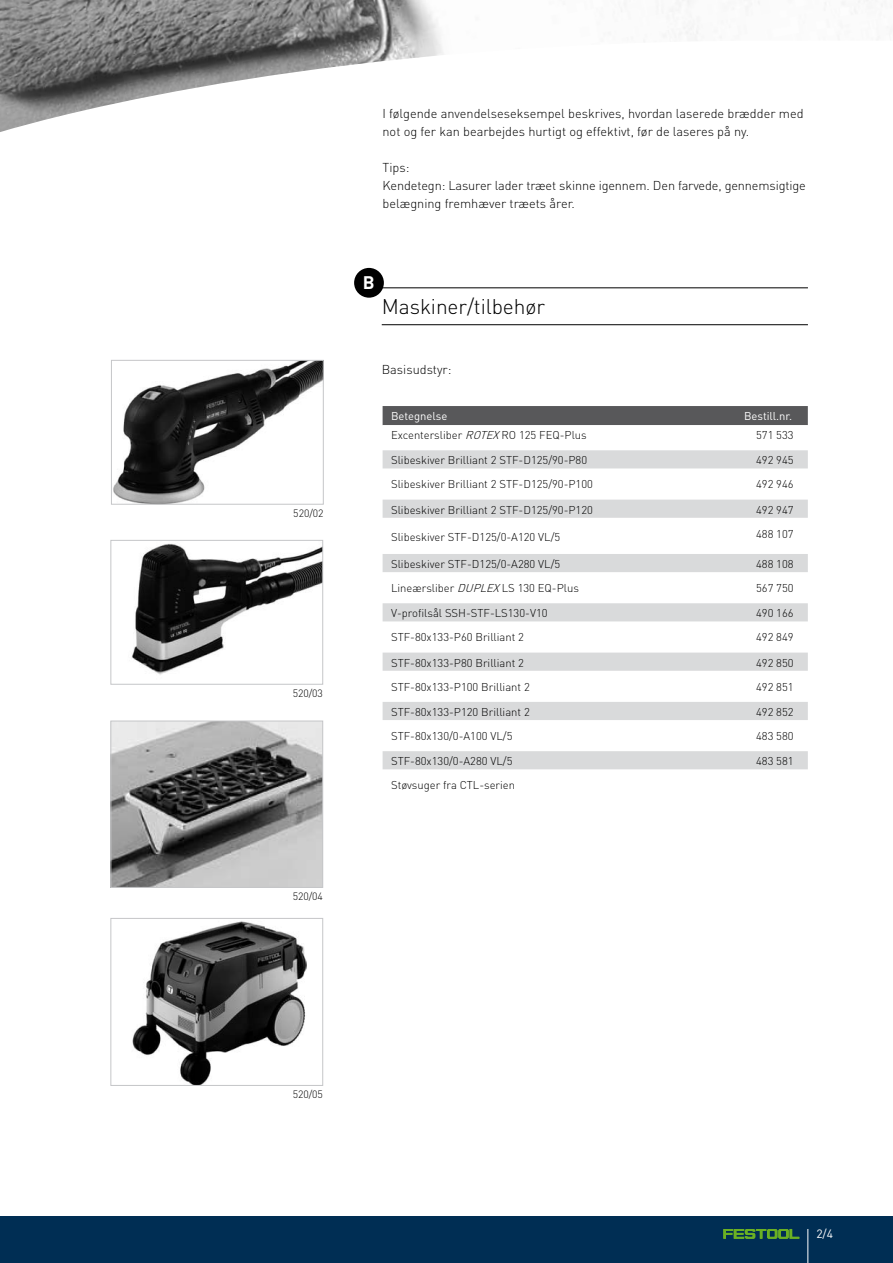
<style>
.page{position:relative;width:893px;height:1263px;background:#fff}
.page>*{position:absolute;margin:0;border:0;box-sizing:border-box;transform-origin:0 0}
.t1{font:300 21px "DIN Pro";letter-spacing:-.005em;color:#000}
.t2{font:700 18px "DIN Pro";color:#fff}
.t3{font:300 12.75px/18px "DIN Pro";color:#000}
.t4{font:12px "DIN Pro";color:#fff}
.t5{font:300 11.25px "DIN Pro";color:#000}
.t6{font:11.25px "DIN Pro";color:#fff}
.t7{font:300 10.5px "DIN Pro";letter-spacing:-.005em;color:#000}
.s1{font-style:italic}
</style>
<div class="page">
<div style="left:0;top:1216px;width:893px;height:47px;background:#002e54"></div>
<svg style="left:723px;top:1229px;width:76px;height:10px"></svg>
<hr style="left:807px;top:1229px;width:1px;height:34px;background:#fff">
<img style="left:0;top:0;width:883px;height:132px">
<div style="left:383px;top:406px;width:425px;height:19px;background:#58585a"></div>
<div style="left:383px;top:450px;width:425px;height:18px;background:#d9dadb"></div>
<div style="left:383px;top:500px;width:425px;height:18px;background:#d9dadb"></div>
<div style="left:383px;top:554px;width:425px;height:18px;background:#d9dadb"></div>
<div style="left:383px;top:603px;width:425px;height:18px;background:#d9dadb"></div>
<div style="left:383px;top:653px;width:425px;height:18px;background:#d9dadb"></div>
<div style="left:383px;top:702px;width:425px;height:18px;background:#d9dadb"></div>
<div style="left:383px;top:751px;width:425px;height:18px;background:#d9dadb"></div>
<div style="left:354px;top:268px;width:30px;height:30px;background:#000;border-radius:50%"></div>
<hr style="left:382px;top:287px;width:426px;height:1px;background:#000">
<hr style="left:382px;top:324px;width:426px;height:1px;background:#000">
<img style="left:113px;top:362px;width:209px;height:140px">
<div style="left:111px;top:360px;width:213px;height:144px;border:1px solid #c5c6c8"></div>
<img style="left:132px;top:921px;width:175px;height:163px">
<div style="left:111px;top:918px;width:212px;height:168px;border:1px solid #c5c6c8"></div>
<img style="left:113px;top:723px;width:208px;height:163px">
<div style="left:111px;top:721px;width:212px;height:167px;border:1px solid #c5c6c8"></div>
<img style="left:131px;top:543px;width:190px;height:132px">
<div style="left:111px;top:540px;width:212px;height:144px;border:1px solid #c5c6c8"></div>
<p class="t7" style="left:293px;top:506px;width:32px">520/02</p>
<p class="t7" style="left:293px;top:686px;width:32px">520/03</p>
<p class="t7" style="left:293px;top:889px;width:32px">520/04</p>
<p class="t3" style="left:382px;top:104px;width:423px">I følgende anvendelseseksempel beskrives, hvordan laserede brædder med not og fer kan bearbejdes hurtigt og effektivt, før de laseres på ny.</p>
<p class="t3" style="left:382px;top:158px;width:425px">Tips:<br>Kendetegn: Lasurer lader træet skinne igennem. Den farvede, gennemsigtige belægning fremhæver træets årer.</p>
<h2 class="t2" style="left:363px;top:270px;width:13px">B</h2>
<h1 class="t1" style="left:382px;top:292px;width:165px">Maskiner/tilbehør</h1>
<p class="t3" style="left:382px;top:360px;width:71px">Basisudstyr:</p>
<p class="t6" style="left:391px;top:408px;width:58px">Betegnelse</p>
<p class="t6" style="left:744px;top:408px;width:49px">Bestill.nr.</p>
<p class="t5" style="left:391px;top:427px;width:197px">Excentersliber <span class="s1">ROTEX</span>RO 125 FEQ-Plus</p>
<p class="t5" style="left:756px;top:427px;width:39px">571 533</p>
<p class="t5" style="left:391px;top:452px;width:198px">Slibeskiver Brilliant 2 STF-D125/90-P80</p>
<p class="t5" style="left:756px;top:452px;width:39px">492 945</p>
<p class="t5" style="left:391px;top:477px;width:203px">Slibeskiver Brilliant 2 STF-D125/90-P100</p>
<p class="t5" style="left:756px;top:477px;width:39px">492 946</p>
<p class="t5" style="left:391px;top:502px;width:203px">Slibeskiver Brilliant 2 STF-D125/90-P120</p>
<p class="t5" style="left:756px;top:502px;width:39px">492 947</p>
<p class="t5" style="left:391px;top:529px;width:171px">Slibeskiver STF-D125/0-A120 VL/5</p>
<p class="t5" style="left:756px;top:526px;width:39px">488 107</p>
<p class="t5" style="left:391px;top:556px;width:171px">Slibeskiver STF-D125/0-A280 VL/5</p>
<p class="t5" style="left:756px;top:556px;width:39px">488 108</p>
<p class="t5" style="left:391px;top:580px;width:189px">Lineærsliber <span class="s1">DUPLEX</span>LS 130 EQ-Plus</p>
<p class="t5" style="left:756px;top:580px;width:39px">567 750</p>
<p class="t5" style="left:391px;top:605px;width:158px">V-profilsål SSH-STF-LS130-V10</p>
<p class="t5" style="left:756px;top:605px;width:39px">490 166</p>
<p class="t5" style="left:391px;top:630px;width:134px">STF-80x133-P60 Brilliant 2</p>
<p class="t5" style="left:756px;top:630px;width:39px">492 849</p>
<p class="t5" style="left:391px;top:655px;width:134px">STF-80x133-P80 Brilliant 2</p>
<p class="t5" style="left:756px;top:655px;width:39px">492 850</p>
<p class="t5" style="left:391px;top:679px;width:140px">STF-80x133-P100 Brilliant 2</p>
<p class="t5" style="left:756px;top:679px;width:39px">492 851</p>
<p class="t5" style="left:391px;top:704px;width:140px">STF-80x133-P120 Brilliant 2</p>
<p class="t5" style="left:756px;top:704px;width:39px">492 852</p>
<p class="t5" style="left:391px;top:728px;width:123px">STF-80x130/0-A100 VL/5</p>
<p class="t5" style="left:756px;top:728px;width:39px">483 580</p>
<p class="t5" style="left:391px;top:753px;width:123px">STF-80x130/0-A280 VL/5</p>
<p class="t5" style="left:756px;top:753px;width:39px">483 581</p>
<p class="t5" style="left:391px;top:777px;width:125px">Støvsuger fra CTL-serien</p>
<p class="t7" style="left:293px;top:1087px;width:32px">520/05</p>
<p class="t4" style="left:816px;top:1225px;width:18px">2/4</p>
</div>
